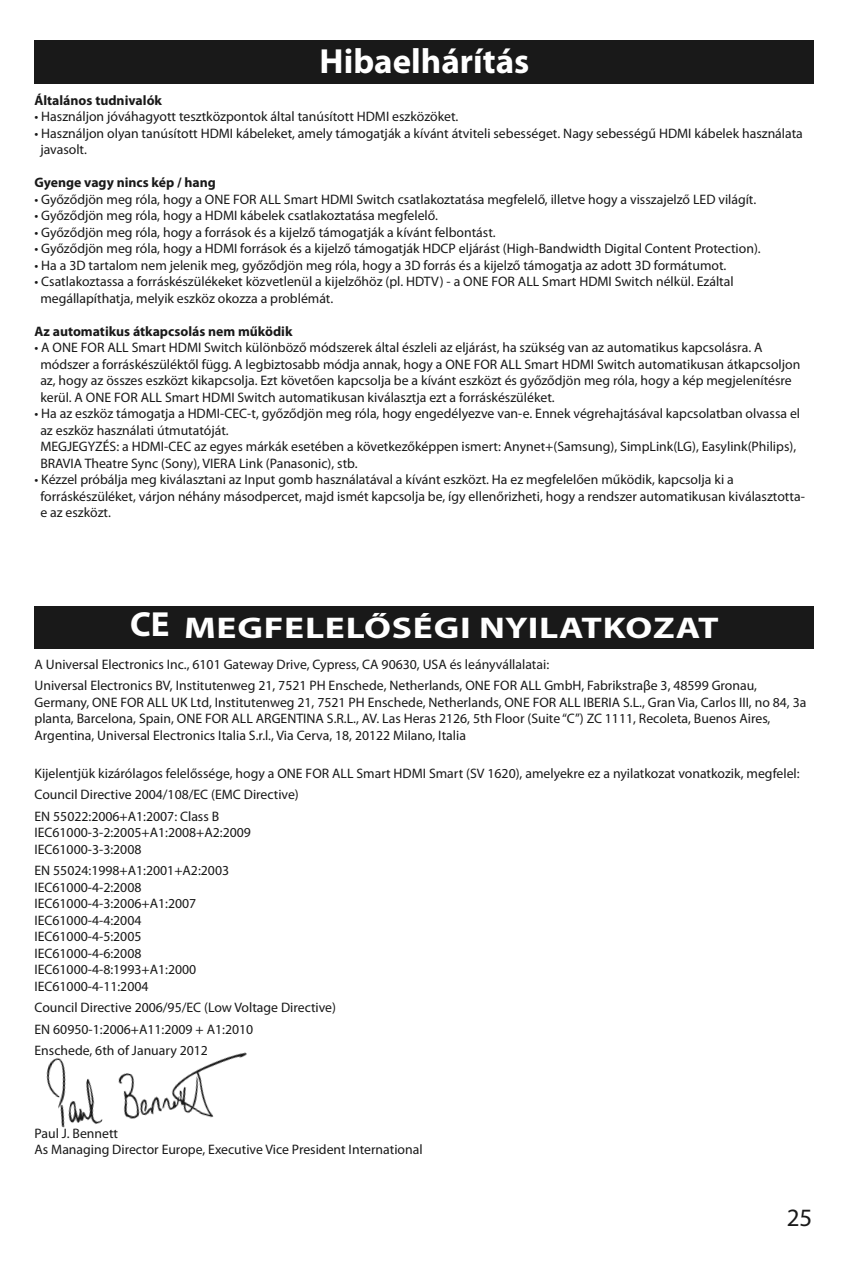
<style>
.page{position:relative;width:849px;height:1274px;background:#fff}
.page>*{position:absolute;margin:0;border:0;box-sizing:border-box;transform-origin:0 0}
.t1{font:700 35px "Myriad Pro";color:#fff}
.t2{font:700 30px "Myriad Pro";letter-spacing:.02em;color:#fff;scale:1.25 1}
.t3{font:25px "Myriad Pro";color:#191919}
.t4{font:13.75px/16.5px "Myriad Pro";color:#191919}
.t5{font:700 13.75px "Myriad Pro";color:#191919}
.s1{font-size:35px}
</style>
<div class="page">
<div style="left:34px;top:40px;width:780px;height:44px;background:#191919"></div>
<div style="left:34px;top:606px;width:780px;height:42px;background:#191919"></div>
<img style="left:46px;top:1052px;width:201px;height:76px">
<h1 class="t1" style="left:319px;top:48px;width:211px">Hibaelhárítás</h1>
<p class="t5" style="left:34px;top:95px;width:129px">Általános tudnivalók</p>
<p class="t4" style="left:34px;top:109px;width:425px">• Használjon jóváhagyott tesztközpontok által tanúsított HDMI eszközöket.</p>
<p class="t4" style="left:40px;top:126px;width:764px;text-indent:-6px">• Használjon olyan tanúsított HDMI kábeleket, amely támogatják a kívánt átviteli sebességet. Nagy sebességű HDMI kábelek használata javasolt.</p>
<p class="t5" style="left:34px;top:177px;width:183px">Gyenge vagy nincs kép / hang</p>
<p class="t4" style="left:34px;top:192px;width:723px">• Győződjön meg róla, hogy a ONE FOR ALL Smart HDMI Switch csatlakoztatása megfelelő, illetve hogy a visszajelző LED világít.</p>
<p class="t4" style="left:34px;top:208px;width:405px">• Győződjön meg róla, hogy a HDMI kábelek csatlakoztatása megfelelő.</p>
<p class="t4" style="left:34px;top:225px;width:463px">• Győződjön meg róla, hogy a források és a kijelző támogatják a kívánt felbontást.</p>
<p class="t4" style="left:34px;top:241px;width:727px">• Győződjön meg róla, hogy a HDMI források és a kijelző támogatják HDCP eljárást (High-Bandwidth Digital Content Protection).</p>
<p class="t4" style="left:34px;top:258px;width:693px">• Ha a 3D tartalom nem jelenik meg, győződjön meg róla, hogy a 3D forrás és a kijelző támogatja az adott 3D formátumot.</p>
<p class="t4" style="left:40px;top:274px;width:695px;text-indent:-6px">• Csatlakoztassa a forráskészülékeket közvetlenül a kijelzőhöz (pl. HDTV) - a ONE FOR ALL Smart HDMI Switch nélkül. Ezáltal megállapíthatja, melyik eszköz okozza a problémát.</p>
<p class="t5" style="left:34px;top:326px;width:259px">Az automatikus átkapcsolás nem működik</p>
<p class="t4" style="left:40px;top:340px;width:761px;text-indent:-6px">• A ONE FOR ALL Smart HDMI Switch különböző módszerek által észleli az eljárást, ha szükség van az automatikus kapcsolásra. A módszer a forráskészüléktől függ. A legbiztosabb módja annak, hogy a ONE FOR ALL Smart HDMI Switch automatikusan átkapcsoljon az, hogy az összes eszközt kikapcsolja. Ezt követően kapcsolja be a kívánt eszközt és győződjön meg róla, hogy a kép megjelenítésre kerül. A ONE FOR ALL Smart HDMI Switch automatikusan kiválasztja ezt a forráskészüléket.</p>
<p class="t4" style="left:40px;top:406px;width:761px;text-indent:-6px">• Ha az eszköz támogatja a HDMI-CEC-t, győződjön meg róla, hogy engedélyezve van-e. Ennek végrehajtásával kapcsolatban olvassa el az eszköz használati útmutatóját.<br>MEGJEGYZÉS: a HDMI-CEC az egyes márkák esetében a következőképpen ismert: Anynet+(Samsung), SimpLink(LG), Easylink(Philips), BRAVIA Theatre Sync (Sony), VIERA Link (Panasonic), stb.</p>
<p class="t4" style="left:40px;top:472px;width:766px;text-indent:-6px">• Kézzel próbálja meg kiválasztani az Input gomb használatával a kívánt eszközt. Ha ez megfelelően működik, kapcsolja ki a forráskészüléket, várjon néhány másodpercet, majd ismét kapcsolja be, így ellenőrizheti, hogy a rendszer automatikusan kiválasztotta&shy;e az eszközt.</p>
<h2 class="t2" style="left:130px;top:616px;width:472px"><span class="s1">CE</span> Megfelelőségi nyilatkozat</h2>
<p class="t4" style="left:34px;top:654px;width:724px;line-height:21.5px">A Universal Electronics Inc., 6101 Gateway Drive, Cypress, CA 90630, USA és leányvállalatai:<br>Universal Electronics BV, Institutenweg 21, 7521 PH Enschede, Netherlands, ONE FOR ALL GmbH, Fabrikstraβe 3, 48599 Gronau,</p>
<p class="t4" style="left:34px;top:695px;width:773px">Germany, ONE FOR ALL UK Ltd, Institutenweg 21, 7521 PH Enschede, Netherlands, ONE FOR ALL IBERIA S.L., Gran Via, Carlos III, no 84, 3a planta, Barcelona, Spain, ONE FOR ALL ARGENTINA S.R.L., AV. Las Heras 2126, 5th Floor (Suite “C”) ZC 1111, Recoleta, Buenos Aires,<br>Argentina, Universal Electronics Italia S.r.l., Via Cerva, 18, 20122 Milano, Italia</p>
<p class="t4" style="left:34px;top:763px;width:766px;line-height:21.5px">Kijelentjük kizárólagos felelőssége, hogy a ONE FOR ALL Smart HDMI Smart (SV 1620), amelyekre ez a nyilatkozat vonatkozik, megfelel:<br>Council Directive 2004/108/EC (EMC Directive)<br>EN 55022:2006+A1:2007: Class B</p>
<p class="t4" style="left:34px;top:825px;width:218px">IEC61000-3-2:2005+A1:2008+A2:2009<br>IEC61000-3-3:2008</p>
<p class="t4" style="left:34px;top:863px;width:196px">EN 55024:1998+A1:2001+A2:2003<br>IEC61000-4-2:2008<br>IEC61000-4-3:2006+A1:2007<br>IEC61000-4-4:2004<br>IEC61000-4-5:2005<br>IEC61000-4-6:2008<br>IEC61000-4-8:1993+A1:2000<br>IEC61000-4-11:2004</p>
<p class="t4" style="left:34px;top:998px;width:303px;line-height:21.5px">Council Directive 2006/95/EC (Low Voltage Directive)<br>EN 60950-1:2006+A11:2009 + A1:2010<br>Enschede, 6th of January 2012</p>
<p class="t4" style="left:34px;top:1126px;width:389px">Paul J. Bennett<br>As Managing Director Europe, Executive Vice President International</p>
<h3 class="t3" style="left:786px;top:1208px;width:27px">25</h3>
</div>
